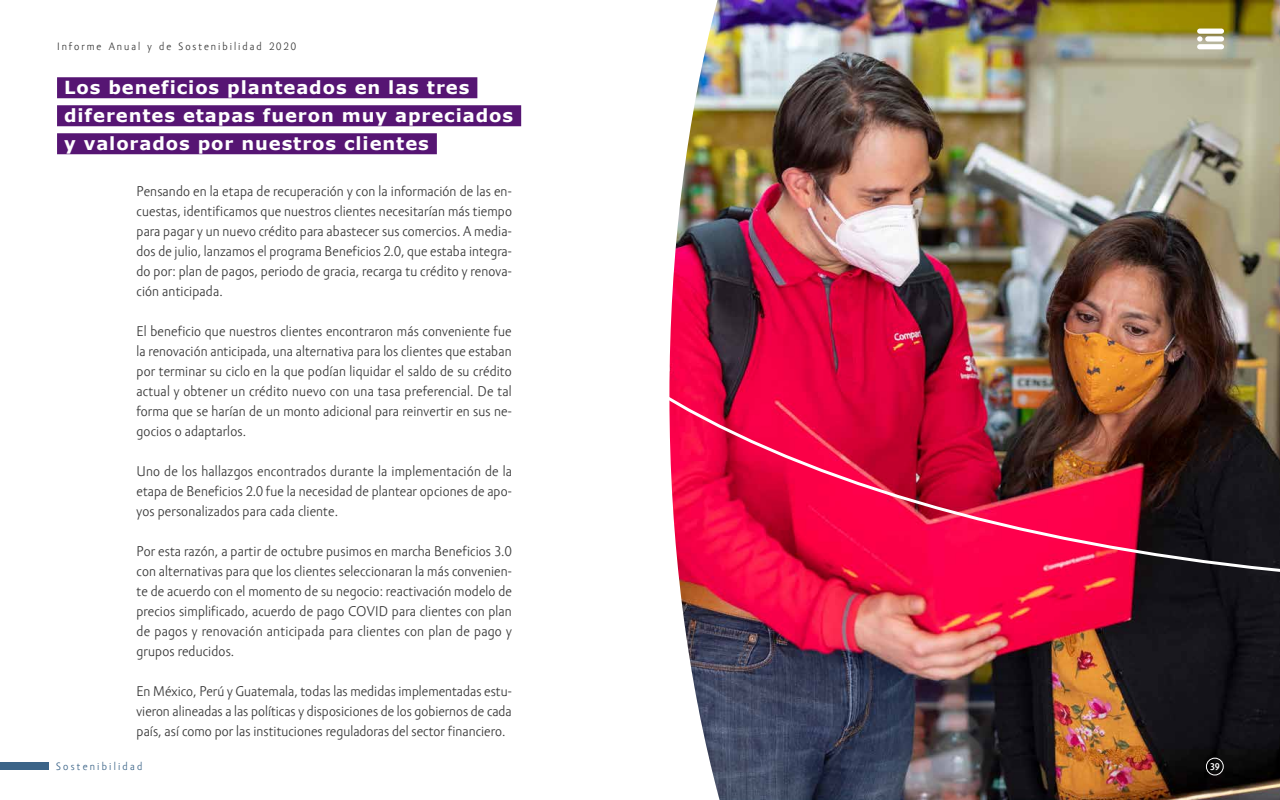
<style>
.page{position:relative;width:1280px;height:800px;background:#fff}
.page>*{position:absolute;margin:0;border:0;box-sizing:border-box;transform-origin:0 0}
.t1{font:700 18px/28px "Verdana";letter-spacing:.05em;color:#fff}
.t2{font:14.5px/20px "Amor Sans Pro";letter-spacing:.01em;color:#393939;text-align:justify}
.t3{font:11px "Amor Sans Pro";letter-spacing:.18em;color:#393939}
.t4{font:11px "Amor Sans Pro";letter-spacing:.2em;color:#3c6488}
.t5{font:700 10px "Amor Sans Pro";color:#fff}
</style>
<div class="page">
<img style="left:679px;top:0;width:601px;height:800px">
<img style="left:669px;top:128px;width:611px;height:458px">
<div style="left:57px;top:77px;width:420px;height:21px;background:#561573"></div>
<div style="left:57px;top:105px;width:464px;height:21px;background:#561573"></div>
<div style="left:57px;top:133px;width:380px;height:21px;background:#561573"></div>
<div style="left:1197px;top:29px;width:27px;height:5px;background:#fff;border-radius:3px"></div>
<div style="left:1205px;top:36px;width:19px;height:6px;background:#fff;border-radius:3px"></div>
<div style="left:1197px;top:44px;width:27px;height:5px;background:#fff;border-radius:3px"></div>
<svg style="left:1197px;top:36px;width:6px;height:6px"></svg>
<div style="left:1206px;top:758px;width:17px;height:17px;border:1px solid #fff;border-radius:50%"></div>
<div style="left:0;top:762px;width:49px;height:8px;background:#3c6488"></div>
<p class="t3" style="left:57px;top:40px;width:240px">Informe Anual y de Sostenibilidad 2020</p>
<p class="t1" style="left:64px;top:73px;width:451px">Los beneficios planteados en las tres diferentes etapas fueron muy apreciados y valorados por nuestros clientes</p>
<p class="t2" style="left:137px;top:181px;width:377px">Pensando en la etapa de recuperación y con la información de las en&shy;cuestas, identificamos que nuestros clientes necesitarían más tiempo para pagar y un nuevo crédito para abastecer sus comercios. A media&shy;dos de julio, lanzamos el programa Beneficios 2.0, que estaba integra&shy;do por: plan de pagos, periodo de gracia, recarga tu crédito y renova&shy;ción anticipada.</p>
<p class="t2" style="left:137px;top:321px;width:377px">El beneficio que nuestros clientes encontraron más conveniente fue la renovación anticipada, una alternativa para los clientes que estaban por terminar su ciclo en la que podían liquidar el saldo de su crédito actual y obtener un crédito nuevo con una tasa preferencial. De tal forma que se harían de un monto adicional para reinvertir en sus ne&shy;gocios o adaptarlos.</p>
<p class="t2" style="left:137px;top:461px;width:377px">Uno de los hallazgos encontrados durante la implementación de la etapa de Beneficios 2.0 fue la necesidad de plantear opciones de apo&shy;yos personalizados para cada cliente.</p>
<p class="t2" style="left:137px;top:541px;width:377px">Por esta razón, a partir de octubre pusimos en marcha Beneficios 3.0 con alternativas para que los clientes seleccionaran la más convenien&shy;te de acuerdo con el momento de su negocio: reactivación modelo de precios simplificado, acuerdo de pago COVID para clientes con plan de pagos y renovación anticipada para clientes con plan de pago y grupos reducidos.</p>
<p class="t2" style="left:137px;top:681px;width:377px">En México, Perú y Guatemala, todas las medidas implementadas estu&shy;vieron alineadas a las políticas y disposiciones de los gobiernos de cada país, así como por las instituciones reguladoras del sector financiero.</p>
<p class="t4" style="left:56px;top:760px;width:88px">Sostenibilidad</p>
<p class="t5" style="left:1210px;top:761px;width:12px">39</p>
</div>
